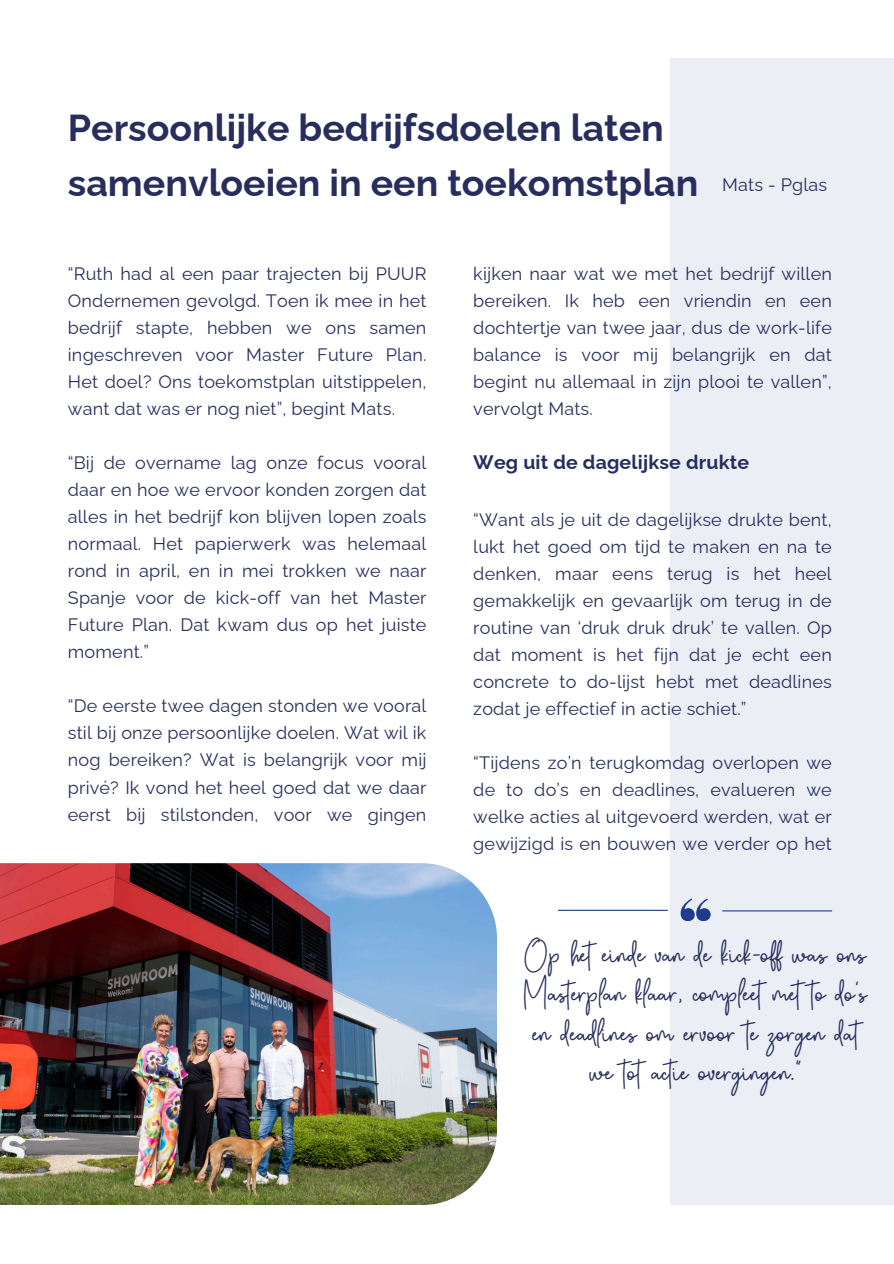
<style>
.page{position:relative;width:894px;height:1264px;background:#fff}
.page>*{position:absolute;margin:0;border:0;box-sizing:border-box;transform-origin:0 0}
.t1{font:700 37.5px/55.2px "Raleway";color:#272e5d}
.t2{font:33px/39.3px "Autumn Fairy";color:#272e5d;text-align:center}
.t3{font:700 19.5px "Raleway";letter-spacing:.01em;color:#272e5d}
.t4{font:18px/27px "Raleway";letter-spacing:.01em;color:#272e5d;text-align:justify}
</style>
<div class="page">
<div style="left:670px;top:58px;width:223px;height:1146px;background:#ebeef5"></div>
<img style="left:0;top:863px;width:497px;height:341px">
<hr style="left:558px;top:909px;width:109px;height:1px;background:#1e3c8c">
<svg style="left:680px;top:898px;width:30px;height:22px"></svg>
<hr style="left:722px;top:910px;width:109px;height:1px;background:#1e3c8c">
<p class="t1" style="left:68px;top:100px;width:632px">Persoonlijke bedrijfsdoelen laten samenvloeien in een toekomstplan</p>
<p class="t4" style="left:722px;top:171px;width:106px">Mats - Pglas</p>
<h1 class="t4" style="left:68px;top:260px;width:360px">“Ruth had al een paar trajecten bij PUUR Ondernemen gevolgd. Toen ik mee in het bedrijf stapte, hebben we ons samen ingeschreven voor Master Future Plan.<br>Het doel? Ons toekomstplan uitstippelen, want dat was er nog niet”, begint Mats.</h1>
<p class="t4" style="left:68px;top:449px;width:360px">“Bij de overname lag onze focus vooral daar en hoe we ervoor konden zorgen dat alles in het bedrijf kon blijven lopen zoals normaal. Het papierwerk was helemaal rond in april, en in mei trokken we naar Spanje voor de kick-off van het Master Future Plan. Dat kwam dus op het juiste moment.”</p>
<p class="t4" style="left:68px;top:692px;width:360px">“De eerste twee dagen stonden we vooral stil bij onze persoonlijke doelen. Wat wil ik nog bereiken? Wat is belangrijk voor mij privé? Ik vond het heel goed dat we daar eerst bij stilstonden, voor we gingen</p>
<p class="t4" style="left:473px;top:260px;width:360px">kijken naar wat we met het bedrijf willen bereiken. Ik heb een vriendin en een dochtertje van twee jaar, dus de work-life balance is voor mij belangrijk en dat begint nu allemaal in zijn plooi te vallen”, vervolgt Mats.</p>
<p class="t3" style="left:473px;top:451px;width:277px">Weg uit de dagelijkse drukte</p>
<h3 class="t4" style="left:473px;top:506px;width:360px">“Want als je uit de dagelijkse drukte bent, lukt het goed om tijd te maken en na te denken, maar eens terug is het heel gemakkelijk en gevaarlijk om terug in de routine van ‘druk druk druk’ te vallen. Op dat moment is het fijn dat je echt een concrete to do-lijst hebt met deadlines zodat je effectief in actie schiet.”</h3>
<p class="t4" style="left:473px;top:749px;width:360px">“Tijdens zo’n terugkomdag overlopen we de to do’s en deadlines, evalueren we welke acties al uitgevoerd werden, wat er gewijzigd is en bouwen we verder op het</p>
<p class="t2" style="left:524px;top:933px;width:344px">Op het einde van de kick-off was ons Masterplan klaar, compleet met to do’s en deadlines om ervoor te zorgen dat we tot actie overgingen.”</p>
</div>
